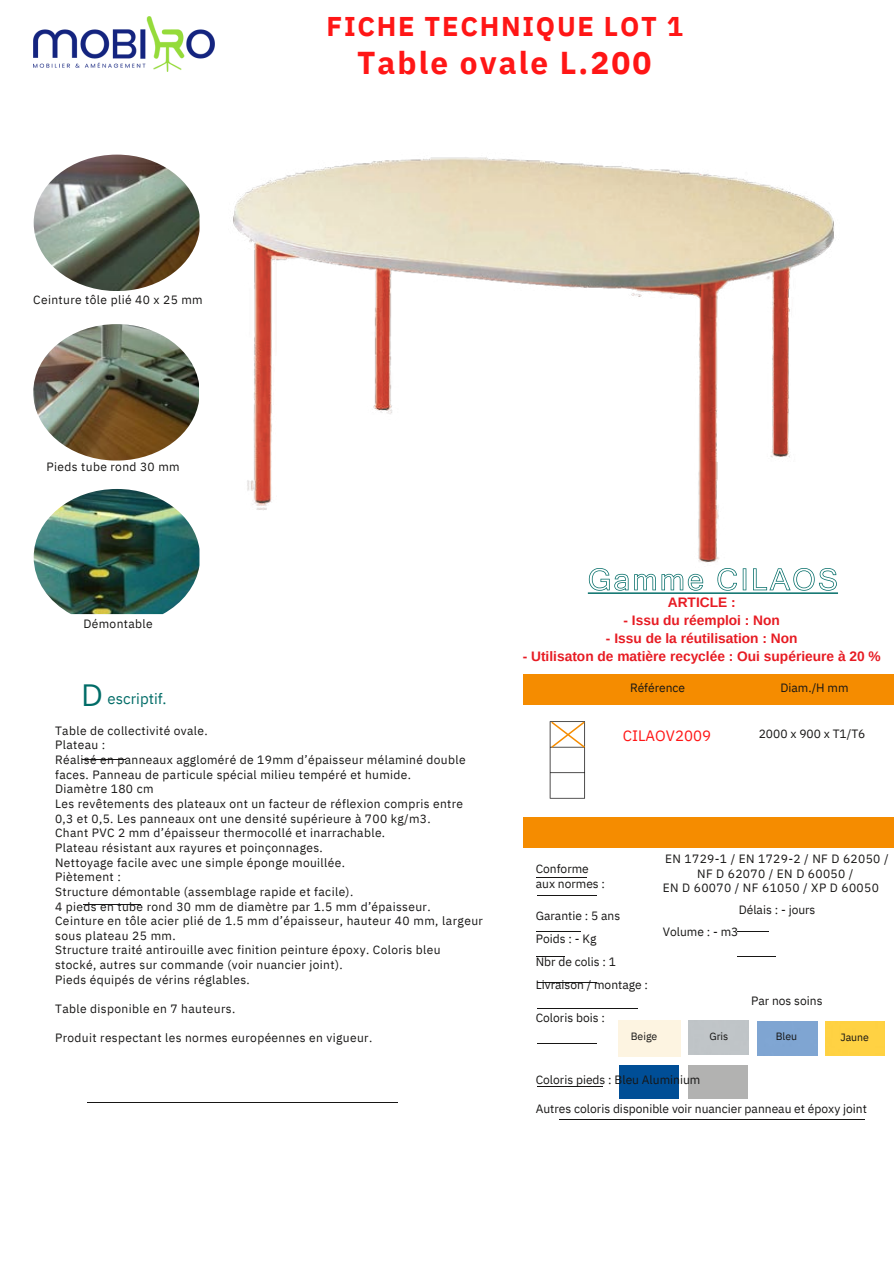
<style>
.page{position:relative;width:894px;height:1264px;background:#fff}
.page>*{position:absolute;margin:0;border:0;box-sizing:border-box;transform-origin:0 0}
.t1{font:700 31.5px "IBM Plex Sans";letter-spacing:.065em;color:#ff1616}
.t2{font:30px "Open Sans";color:#006c67}
.t3{font:700 27px "IBM Plex Sans";letter-spacing:.065em;color:#ff1616}
.t4{font:15px "IBM Plex Sans";color:#ff1616}
.t5{font:15px "IBM Plex Sans";color:#006c67}
.t6{font:700 13.8px "Arimo";color:#e71b23}
.t7{font:12px/14.7px "IBM Plex Sans";letter-spacing:.03em;color:#171615}
.t8{font:12px "IBM Plex Sans";color:#171615}
.t9{font:10.5px "IBM Plex Sans";color:#171615}
</style>
<div class="page">
<img style="left:233px;top:157px;width:601px;height:406px">
<hr style="left:82px;top:759px;width:44px;height:1px;background:#171615">
<hr style="left:83px;top:903px;width:57px;height:1px;background:#171615">
<hr style="left:86px;top:1102px;width:311px;height:1px;background:#171615">
<div style="left:522px;top:674px;width:371px;height:30px;background:#f58c00"></div>
<svg style="left:587px;top:568px;width:250px;height:26px"></svg>
<img style="left:33px;top:324px;width:166px;height:136px">
<img style="left:34px;top:489px;width:165px;height:125px">
<img style="left:34px;top:155px;width:165px;height:136px">
<div style="left:618px;top:1019px;width:62px;height:37px;background:#fdf4e1"></div>
<div style="left:619px;top:1064px;width:59px;height:34px;background:#004e96"></div>
<div style="left:688px;top:1064px;width:59px;height:34px;background:#b2b2b1"></div>
<div style="left:825px;top:1021px;width:59px;height:34px;background:#ffd243"></div>
<svg style="left:536px;top:956px;width:28px;height:1px"></svg>
<hr style="left:536px;top:931px;width:44px;height:1px;background:#171615">
<hr style="left:536px;top:877px;width:51px;height:1px;background:#171615">
<hr style="left:536px;top:982px;width:60px;height:1px;background:#171615">
<hr style="left:536px;top:1043px;width:60px;height:1px;background:#171615">
<hr style="left:536px;top:895px;width:60px;height:1px;background:#171615">
<hr style="left:536px;top:1086px;width:66px;height:1px;background:#171615">
<hr style="left:537px;top:1007px;width:101px;height:1px;background:#171615">
<svg style="left:549px;top:721px;width:36px;height:77px"></svg>
<div style="left:523px;top:817px;width:370px;height:30px;background:#f58c00"></div>
<hr style="left:559px;top:1119px;width:306px;height:1px;background:#171615">
<hr style="left:737px;top:931px;width:32px;height:1px;background:#171615">
<hr style="left:737px;top:956px;width:38px;height:1px;background:#171615">
<img style="left:33px;top:16px;width:182px;height:55px">
<p class="t7" style="left:33px;top:292px;width:171px">Ceinture tôle plié 40 x 25 mm</p>
<p class="t7" style="left:47px;top:459px;width:135px">Pieds tube rond 30 mm</p>
<p class="t7" style="left:83px;top:615px;width:71px">Démontable</p>
<p class="t3" style="left:326px;top:9px;width:358px">FICHE TECHNIQUE LOT 1</p>
<p class="t1" style="left:357px;top:42px;width:295px">Table ovale L.200</p>
<p class="t6" style="left:667px;top:594px;width:69px">ARTICLE :</p>
<p class="t6" style="left:623px;top:612px;width:158px">- Issu du réemploi : Non</p>
<p class="t6" style="left:605px;top:630px;width:193px">- Issu de la réutilisation : Non</p>
<p class="t6" style="left:522px;top:648px;width:359px">- Utilisaton de matière recyclée : Oui supérieure à 20 %</p>
<p class="t2" style="left:81px;top:674px;width:23px">D</p>
<p class="t5" style="left:107px;top:688px;width:61px">escriptif.</p>
<p class="t7" style="left:55px;top:723px;width:154px">Table de collectivité ovale.</p>
<p class="t7" style="left:55px;top:737px;width:52px">Plateau :</p>
<p class="t7" style="left:55px;top:752px;width:412px">Réalisé en panneaux aggloméré de 19mm d’épaisseur mélaminé double faces. Panneau de particule spécial milieu tempéré et humide.</p>
<p class="t7" style="left:55px;top:781px;width:100px">Diamètre 180 cm</p>
<p class="t7" style="left:55px;top:796px;width:409px">Les revêtements des plateaux ont un facteur de réflexion compris entre</p>
<p class="t7" style="left:55px;top:810px;width:377px">0,3 et 0,5. Les panneaux ont une densité supérieure à 700 kg/m3.</p>
<p class="t7" style="left:55px;top:825px;width:331px">Chant PVC 2 mm d’épaisseur thermocollé et inarrachable.</p>
<p class="t7" style="left:55px;top:840px;width:269px">Plateau résistant aux rayures et poinçonnages.</p>
<p class="t7" style="left:55px;top:854px;width:291px">Nettoyage facile avec une simple éponge mouillée.</p>
<p class="t7" style="left:55px;top:869px;width:67px">Piètement :</p>
<p class="t7" style="left:55px;top:884px;width:299px">Structure démontable (assemblage rapide et facile).</p>
<p class="t7" style="left:55px;top:898px;width:377px">4 pieds en tube rond 30 mm de diamètre par 1.5 mm d’épaisseur.</p>
<p class="t7" style="left:55px;top:913px;width:429px">Ceinture en tôle acier plié de 1.5 mm d’épaisseur, hauteur 40 mm, largeur sous plateau 25 mm.</p>
<p class="t7" style="left:55px;top:942px;width:387px">Structure traité antirouille avec finition peinture époxy. Coloris bleu</p>
<p class="t7" style="left:55px;top:957px;width:289px">stocké, autres sur commande (voir nuancier joint).</p>
<p class="t7" style="left:55px;top:971px;width:196px">Pieds équipés de vérins réglables.</p>
<p class="t7" style="left:55px;top:1001px;width:182px">Table disponible en 7 hauteurs.</p>
<p class="t7" style="left:55px;top:1030px;width:318px">Produit respectant les normes européennes en vigueur.</p>
<p class="t8" style="left:629px;top:680px;width:57px">Référence</p>
<p class="t4" style="left:622px;top:725px;width:90px">CILAOV2009</p>
<p class="t7" style="left:780px;top:680px;width:70px">Diam./H mm</p>
<p class="t8" style="left:758px;top:725px;width:108px">2000 x 900 x T1/T6</p>
<p class="t8" style="left:535px;top:860px;width:55px">Conforme</p>
<p class="t8" style="left:535px;top:875px;width:71px">aux normes :</p>
<p class="t8" style="left:535px;top:908px;width:86px">Garantie : 5 ans</p>
<p class="t7" style="left:535px;top:930px;width:62px">Poids : - Kg</p>
<p class="t8" style="left:535px;top:954px;width:82px">Nbr de colis : 1</p>
<p class="t8" style="left:535px;top:976px;width:114px">Livraison / montage :</p>
<p class="t8" style="left:535px;top:1009px;width:71px">Coloris bois :</p>
<p class="t7" style="left:665px;top:851px;width:225px;text-align:center">EN 1729-1 / EN 1729-2 / NF D 62050 /<br>NF D 62070 / EN D 60050 /</p>
<p class="t7" style="left:662px;top:880px;width:217px">EN D 60070 / NF 61050 / XP D 60050</p>
<p class="t8" style="left:738px;top:901px;width:78px">Délais : - jours</p>
<p class="t8" style="left:662px;top:924px;width:77px">Volume : - m3</p>
<p class="t8" style="left:751px;top:992px;width:73px">Par nos soins</p>
<p class="t9" style="left:630px;top:1029px;width:28px">Beige</p>
<p class="t9" style="left:709px;top:1029px;width:20px">Gris</p>
<p class="t9" style="left:775px;top:1029px;width:23px">Bleu</p>
<p class="t9" style="left:840px;top:1030px;width:30px">Jaune</p>
<p class="t8" style="left:535px;top:1071px;width:166px">Coloris pieds : Bleu Aluminium</p>
<p class="t8" style="left:535px;top:1100px;width:332px">Autres coloris disponible voir nuancier panneau et époxy joint</p>
</div>
